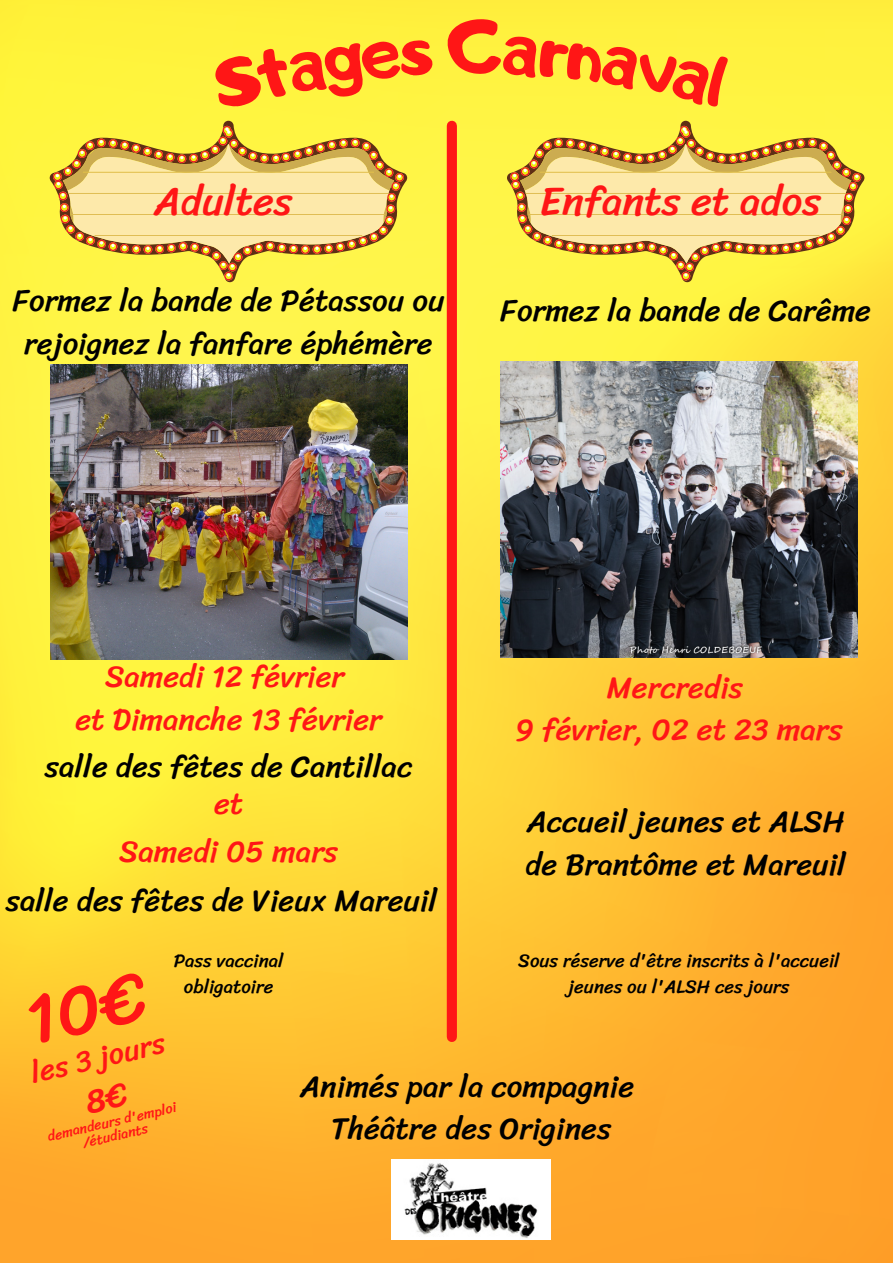
<style>
.page{position:relative;width:893px;height:1263px;background:#fff}
.page>*{position:absolute;margin:0;border:0;box-sizing:border-box;transform-origin:0 0}
.t1{font:90.07px "Adigiana Extreme";color:#ff1616}
.t2{font:40.5px "Sriracha";color:#ff1616}
.t3{font:30.75px/42.8px "Sriracha";color:#000;text-align:center}
.t4{font:30.75px "Sriracha";color:#ff1616}
.t5{font:30px "Sriracha";color:#ff1616}
.t6{font:18.75px/25.9px "Sriracha";color:#000;text-align:center}
.t7{font:14.1px/14.3px "Sriracha";color:#ff1616;text-align:center}
</style>
<div class="page">
<img style="left:0;top:0;width:893px;height:1263px">
<img style="left:50px;top:364px;width:357px;height:295px">
<img style="left:500px;top:362px;width:358px;height:295px">
<svg style="left:50px;top:121px;width:357px;height:161px;background:#faef41"></svg>
<svg style="left:53px;top:126px;width:351px;height:154px"></svg>
<svg style="left:54px;top:127px;width:348px;height:152px;background:#fcee44"></svg>
<svg style="left:56px;top:128px;width:345px;height:148px;background:#f5e341"></svg>
<svg style="left:63px;top:144px;width:331px;height:120px;background:#eacd7a"></svg>
<svg style="left:507px;top:121px;width:357px;height:161px;background:#faed42"></svg>
<svg style="left:510px;top:126px;width:351px;height:154px"></svg>
<svg style="left:512px;top:127px;width:347px;height:152px;background:#fced41"></svg>
<svg style="left:513px;top:128px;width:345px;height:148px;background:#f5e241"></svg>
<svg style="left:520px;top:144px;width:331px;height:120px;background:#eacc7a"></svg>
<img style="left:392px;top:1159px;width:158px;height:80px">
<div style="left:447px;top:126px;width:10px;height:911px;background:#ff1616"></div>
<div style="left:209px;top:38px;width:225px;height:73px;background:#fff33f"></div>
<div style="left:502px;top:35px;width:228px;height:73px;background:#fff241"></div>
<div style="left:26px;top:970px;width:125px;height:74px;background:#ffc930"></div>
<svg style="left:84px;top:1082px;width:46px;height:32px"></svg>
<p class="t2" style="left:154px;top:177px;width:140px">Adultes</p>
<p class="t1" style="left:447px;top:-14px;width:57px">C</p>
<p class="t2" style="left:540px;top:177px;width:283px">Enfants et ados</p>
<p class="t3" style="left:12px;top:279px;width:434px">Formez la bande de Pétassou ou rejoignez la fanfare éphémère</p>
<p class="t3" style="left:500px;top:289px;width:372px">Formez la bande de Carême</p>
<p class="t4" style="left:105px;top:659px;width:241px">Samedi 12 février</p>
<p class="t4" style="left:75px;top:701px;width:308px">et Dimanche 13 février</p>
<p class="t3" style="left:45px;top:745px;width:369px">salle des fêtes de Cantillac</p>
<p class="t4" style="left:214px;top:785px;width:31px">et</p>
<p class="t4" style="left:119px;top:834px;width:220px">Samedi 05 mars</p>
<p class="t3" style="left:6px;top:879px;width:433px">salle des fêtes de Vieux Mareuil</p>
<p class="t6" style="left:174px;top:948px;width:111px">Pass vaccinal</p>
<p class="t6" style="left:184px;top:973px;width:91px">obligatoire</p>
<p class="t4" style="left:607px;top:669px;width:138px">Mercredis</p>
<p class="t4" style="left:515px;top:712px;width:329px">9 février, 02 et 23 mars</p>
<p class="t3" style="left:526px;top:800px;width:319px">Accueil jeunes et ALSH</p>
<p class="t3" style="left:525px;top:843px;width:322px">de Brantôme et Mareuil</p>
<p class="t6" style="left:518px;top:948px;width:323px">Sous réserve d'être inscrits à l'accueil jeunes ou l'ALSH ces jours</p>
<p class="t5" style="left:27px;top:1056px;width:139px;rotate:-13deg">les 3 jours</p>
<p class="t7" style="left:46px;top:1129px;width:133px;rotate:-13deg">demandeurs d'emploi /étudiants</p>
<p class="t3" style="left:300px;top:1064px;width:335px">Animés par la compagnie</p>
<p class="t3" style="left:331px;top:1107px;width:282px">Théâtre des Origines</p>
</div>
